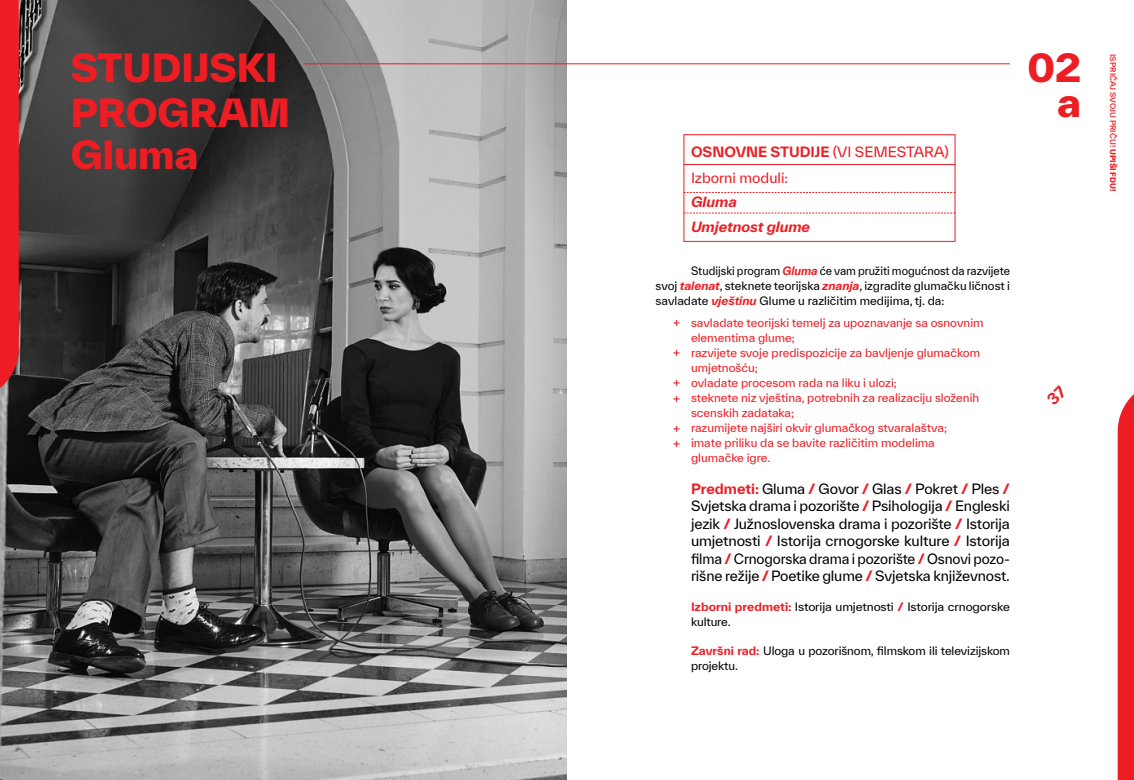
<style>
.page{position:relative;width:1134px;height:780px;background:#fff}
.page>*{position:absolute;margin:0;border:0;box-sizing:border-box;transform-origin:0 0}
.t1{font:800 37.5px/43.5px "TWK Everett";color:#ed1d24}
.t2{font:13.75px/17.5px "TWK Everett";letter-spacing:-.01em;color:#000;text-align:justify}
.t3{font:13.75px/26.9px "TWK Everett";color:#ed1d24}
.t4{font:italic 700 13.75px/25.1px "TWK Everett";color:#ed1d24}
.t5{font:11.25px/15px "TWK Everett";color:#ed1d24}
.t6{font:11.25px/15px "TWK Everett";letter-spacing:-.01em;color:#000;text-align:justify;scale:.94 1}
.t7{font:11.25px/15px "TWK Everett";letter-spacing:-.01em;color:#000}
.t8{font:500 11.25px/15px "TWK Everett";color:#ed1d24}
.t9{font:500 7.5px "TWK Everett";letter-spacing:.01em;color:#ed1d24}
.s1{font-weight:700}
.s2{font-weight:700;font-style:italic;color:#ed1d24}
.s3{font-weight:700;color:#ed1d24}
.s4{font-weight:800}
</style>
<div class="page">
<img style="left:0;top:0;width:567px;height:780px">
<svg style="left:0;top:0;width:19px;height:400px;background:#e22026"></svg>
<div style="left:1118px;top:394px;width:16px;height:386px;background:#ed1d24"></div>
<hr style="left:304px;top:63px;width:706px;height:1px;background:#ed1d24">
<div style="left:684px;top:134px;width:271px;height:108px;border:1px solid #ed1d24"></div>
<hr style="left:684px;top:164px;width:271px;height:1px;background:#ed1d24">
<svg style="left:684px;top:192px;width:271px;height:1px"></svg>
<svg style="left:684px;top:213px;width:271px;height:1px"></svg>
<h1 class="t1" style="left:71px;top:46px;width:221px">STUDIJSKI<br>PROGRAM<br>Gluma</h1>
<h1 class="t1" style="left:1027px;top:50px;width:55px;line-height:35px;text-align:right">02 a</h1>
<p class="t3" style="left:691px;top:138px;width:259px"><span class="s1">OSNOVNE STUDIJE</span> (VI SEMESTARA)<br>Izborni moduli:</p>
<p class="t4" style="left:691px;top:189px;width:121px">Gluma<br>Umjetnost glume</p>
<p class="t6" style="left:656px;top:263px;width:378px;text-indent:35px">Studijski program <span class="s2">Gluma</span> će vam pružiti mogućnost da razvijete svoj <span class="s2">talenat</span>, steknete teorijska <span class="s2">znanja</span>, izgradite glumačku ličnost i savladate <span class="s2">vještinu</span> Glume u različitim medijima, tj. da:</p>
<p class="t5" style="left:691px;top:315px;width:294px">savladate teorijski temelj za upoznavanje sa osnovnim elementima glume;<br>razvijete svoje predispozicije za bavljenje glumačkom umjetnošću;<br>ovladate procesom rada na liku i ulozi;<br>steknete niz vještina, potrebnih za realizaciju složenih scenskih zadataka;<br>razumijete najširi okvir glumačkog stvaralaštva;<br>imate priliku da se bavite različitim modelima glumačke igre.</p>
<p class="t2" style="left:691px;top:479px;width:320px"><span class="s3">Predmeti:</span> Gluma <span class="s3">/</span> Govor <span class="s3">/</span> Glas <span class="s3">/</span> Pokret <span class="s3">/</span> Ples <span class="s3">/ </span>Svjetska drama i pozorište <span class="s3">/</span> Psihologija <span class="s3">/</span> Engleski jezik <span class="s3">/</span> Južnoslovenska drama i pozorište <span class="s3">/</span> Istorija umjetnosti <span class="s3">/</span> Istorija crnogorske kulture <span class="s3">/</span> Istorija filma <span class="s3">/</span> Crnogorska drama i pozorište <span class="s3">/</span> Osnovi pozo&shy;rišne režije <span class="s3">/</span> Poetike glume <span class="s3">/</span> Svjetska književnost.</p>
<p class="t7" style="left:691px;top:598px;width:320px"><span class="s3">Izborni predmeti:</span> Istorija umjetnosti <span class="s3">/</span> Istorija crnogorske kulture.</p>
<p class="t7" style="left:691px;top:643px;width:320px"><span class="s3">Završni rad:</span> Uloga u pozorišnom, filmskom ili televizijskom projektu.</p>
<p class="t8" style="left:673px;top:314px;width:9px">+</p>
<p class="t8" style="left:673px;top:344px;width:9px">+</p>
<p class="t8" style="left:673px;top:374px;width:9px">+ +</p>
<p class="t8" style="left:673px;top:419px;width:9px">+ +</p>
<p class="t9" style="left:1118px;top:54px;width:139px;rotate:90deg">ISPRIČAJ SVOJU PRIČU! <span class="s4">UPIŠI FDU!</span></p>
</div>
